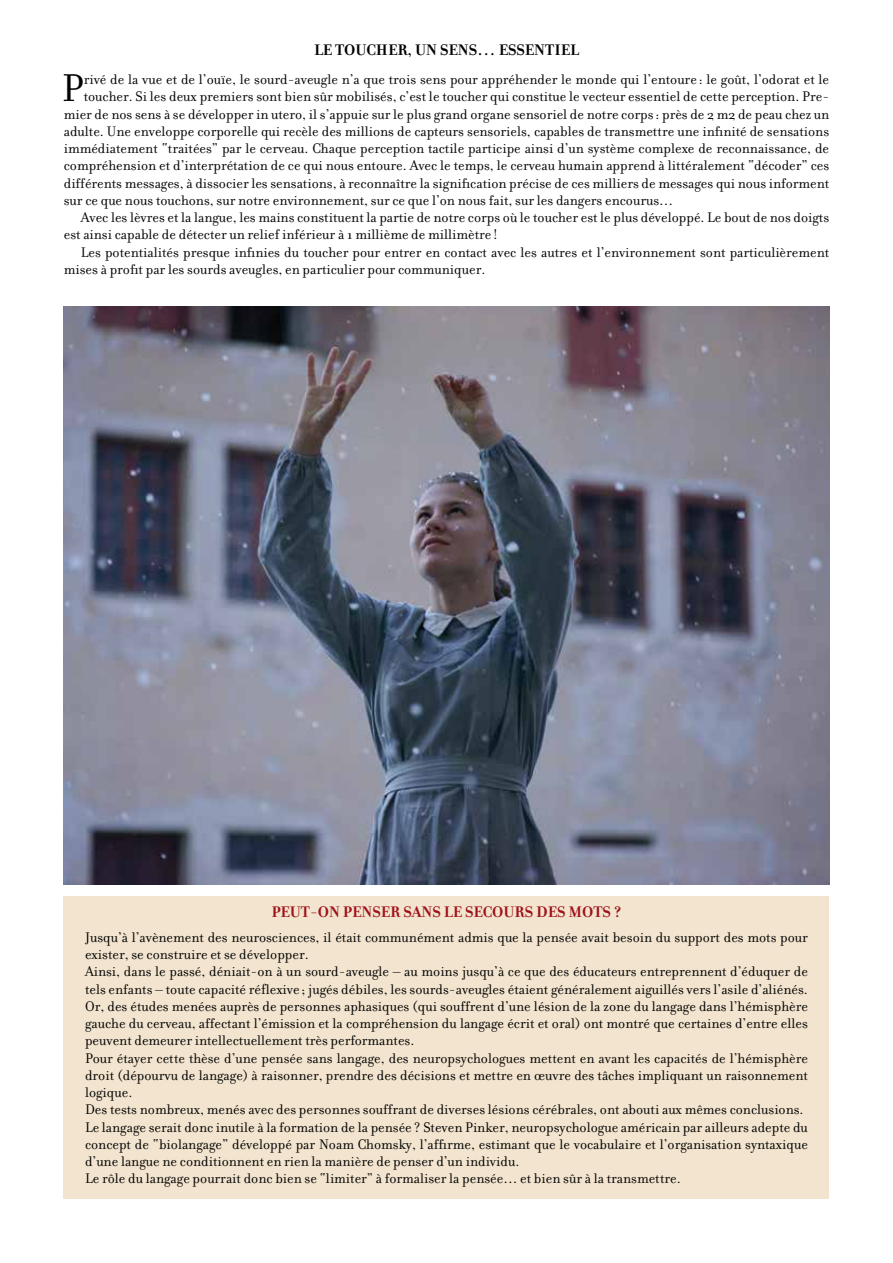
<style>
.page{position:relative;width:893px;height:1263px;background:#fff}
.page>*{position:absolute;margin:0;border:0;box-sizing:border-box;transform-origin:0 0}
.t1{font:41.7px "Filosofia";color:#000}
.t2{font:700 16.5px "Filosofia";color:#9e1019}
.t3{font:700 16.5px "Filosofia";color:#000}
.t4{font:15px/17.2px "Filosofia";color:#000}
</style>
<div class="page">
<div style="left:64px;top:896px;width:765px;height:303px;background:#f2e4ce"></div>
<img style="left:64px;top:306px;width:765px;height:578px">
<p class="t3" style="left:314px;top:40px;width:262px">LE TOUCH ER, UN SENS… ESSENTIEL</p>
<h1 class="t1" style="left:62px;top:65px;width:24px">P</h1>
<p class="t4" style="left:84px;top:71px;width:747px">rivé de la vue et de l’ouïe, le sourd-aveugle n’a que trois sens pour appréhender le monde qui l’entoure : le goût, l’odorat et le</p>
<p class="t4" style="left:84px;top:88px;width:747px">toucher. Si les deux premiers sont bien sûr mobilisés, c’est le toucher qui constitue le vecteur essentiel de cette perception. Pre-</p>
<p class="t4" style="left:64px;top:106px;width:767px">mier de nos sens à se développer in utero, il s’appuie sur le plus grand organe sensoriel de notre corps: près de 2 m2 de peau chez un</p>
<p class="t4" style="left:64px;top:123px;width:767px">adulte. Une enveloppe corporelle qui recèle des millions de capteurs sensoriels, capables de transmettre une infinité de sensations</p>
<p class="t4" style="left:64px;top:140px;width:767px">immédiatement “traitées” par le cerveau. Chaque perception tactile participe ainsi d’un système complexe de reconnaissance, de</p>
<p class="t4" style="left:64px;top:157px;width:767px">compréhension et d’interprétation de ce qui nous entoure. Avec le temps, le cerveau humain apprend à littéralement “décoder” ces</p>
<p class="t4" style="left:64px;top:175px;width:767px">différents messages, à dissocier les sensations, à reconnaître la signification précise de ces milliers de messages qui nous informent</p>
<p class="t4" style="left:64px;top:192px;width:611px">sur ce que nous touchons, sur notre environnement, sur ce que l’on nous fait, sur les dangers encourus…</p>
<p class="t4" style="left:81px;top:209px;width:750px">Avec les lèvres et la langue, les mains constituent la partie de notre corps où le toucher est le plus développé. Le bout de nos doigts</p>
<p class="t4" style="left:64px;top:226px;width:436px">est ainsi capable de détecter un relief inférieur à 1 millième de millimètre !</p>
<p class="t4" style="left:81px;top:244px;width:750px">Les potentialités presque infinies du toucher pour entrer en contact avec les autres et l’environnement sont particulièrement</p>
<p class="t4" style="left:64px;top:261px;width:423px">mises à profit par les sourds aveugles, en particulier pour communiquer.</p>
<p class="t2" style="left:271px;top:902px;width:352px">PEUT -ON PENSER SANS LE SECOURS DES MOTS ?</p>
<p class="t4" style="left:85px;top:929px;width:724px">Jusqu’à l’avènement des neurosciences, il était communément admis que la pensée avait besoin du support des mots pour exister, se construire et se développer.<br>Ainsi, dans le passé, déniait-on à un sourd-aveugle – au moins jusqu’à ce que des éducateurs entreprennent d’éduquer de tels enfants – toute capacité réflexive ; jugés débiles, les sourds-aveugles étaient généralement aiguillés vers l’asile d’aliénés.<br>Or, des études menées auprès de personnes aphasiques (qui souffrent d’une lésion de la zone du langage dans l’hémisphère gauche du cerveau, affectant l’émission et la compréhension du langage écrit et oral) ont montré que certaines d’entre elles peuvent demeurer intellectuellement très performantes.<br>Pour étayer cette thèse d’une pensée sans langage, des neuropsychologues mettent en avant les capacités de l’hémisphère droit (dépourvu de langage) à raisonner, prendre des décisions et mettre en œuvre des tâches impliquant un raisonnement logique.<br>Des tests nombreux, menés avec des personnes souffrant de diverses lésions cérébrales, ont abouti aux mêmes conclusions.<br>Le langage serait donc inutile à la formation de la pensée ? Steven Pinker, neuropsychologue américain par ailleurs adepte du concept de “biolangage” développé par Noam Chomsky, l’affirme, estimant que le vocabulaire et l’organisation syntaxique d’une langue ne conditionnent en rien la manière de penser d’un individu.<br>Le rôle du langage pourrait donc bien se “limiter” à formaliser la pensée… et bien sûr à la transmettre.</p>
</div>
